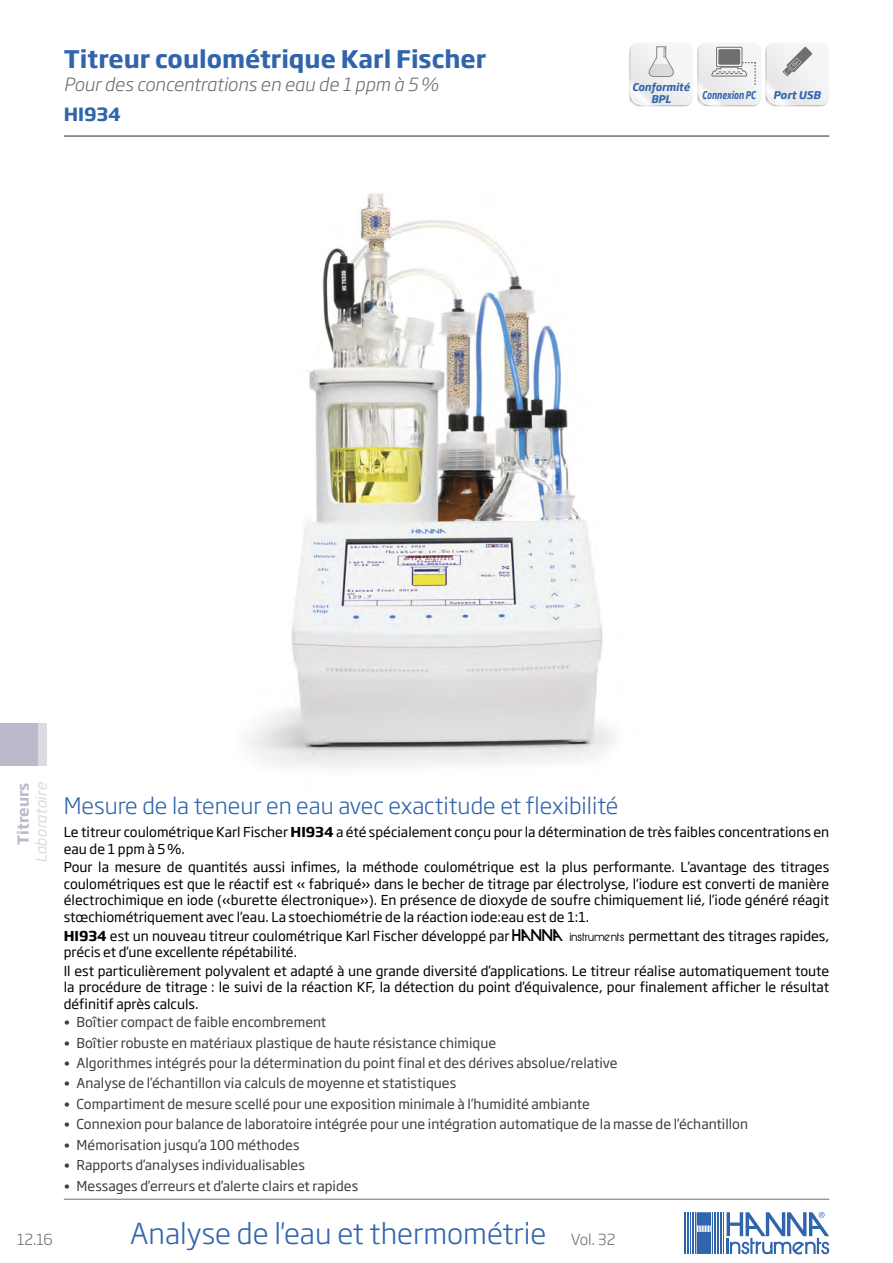
<style>
.page{position:relative;width:893px;height:1263px;background:#fff}
.page>*{position:absolute;margin:0;border:0;box-sizing:border-box;transform-origin:0 0}
.t1{font:300 28.5px "Soho Gothic Pro";color:#3065ac}
.Titre{font:700 24px "Soho Gothic Pro";color:#3065ac}
._15_light{font:300 22.5px "Soho Gothic Pro";color:#3065ac}
.Titre_description{font:italic 300 18px "Soho Gothic Pro";color:#6f6f6e}
.Référence{font:700 18px "Soho Gothic Pro";color:#3065ac}
.t2{font:italic 15px "Soho Gothic Pro";letter-spacing:-.005em;color:#dcdbe4}
.t3{font:700 15px "Soho Gothic Pro";color:#bbbaca}
.t4{font:300 15px "Soho Gothic Pro";color:#6f6f6e}
.Texte{font:13.5px/16.5px "Soho Gothic Pro";color:#000}
.t5{font:13.5px "Soho Gothic Pro";color:#3f3e3e}
.t6{font:italic 700 10.5px/12.6px "Soho Gothic Pro";color:#3065ac;text-align:center;scale:.95 1}
.t7{font:italic 700 10.5px "Soho Gothic Pro";color:#3065ac;scale:.73 1}
.t8{font:italic 700 10.5px "Soho Gothic Pro";color:#3065ac}
.s1{font-weight:700}
.s2{font-family:"Hanna"}
.s3{font-size:12px}
.s4{font-size:15px;color:#6f6f6e}
</style>
<div class="page">
<img style="left:248px;top:193px;width:367px;height:575px">
<hr style="left:64px;top:135px;width:765px;height:2px;background:#6f6f6e">
<hr style="left:64px;top:1199px;width:765px;height:1px;background:#6f6f6e">
<hr style="left:723px;top:1212px;width:1px;height:42px;background:#3065ac">
<hr style="left:722px;top:1212px;width:1px;height:42px;background:#3065ac">
<hr style="left:720px;top:1212px;width:1px;height:42px;background:#3065ac">
<hr style="left:718px;top:1212px;width:1px;height:42px;background:#3065ac">
<hr style="left:717px;top:1212px;width:1px;height:42px;background:#3065ac">
<hr style="left:715px;top:1212px;width:1px;height:42px;background:#3065ac">
<hr style="left:714px;top:1212px;width:1px;height:42px;background:#3065ac">
<hr style="left:712px;top:1212px;width:1px;height:42px;background:#3065ac">
<hr style="left:695px;top:1212px;width:1px;height:42px;background:#3065ac">
<hr style="left:693px;top:1212px;width:1px;height:42px;background:#3065ac">
<hr style="left:692px;top:1212px;width:1px;height:42px;background:#3065ac">
<hr style="left:690px;top:1212px;width:1px;height:42px;background:#3065ac">
<hr style="left:689px;top:1212px;width:1px;height:42px;background:#3065ac">
<hr style="left:687px;top:1212px;width:1px;height:42px;background:#3065ac">
<hr style="left:686px;top:1212px;width:1px;height:42px;background:#3065ac">
<hr style="left:684px;top:1212px;width:1px;height:42px;background:#3065ac">
<svg style="left:696px;top:1212px;width:15px;height:42px"></svg>
<svg style="left:727px;top:1212px;width:102px;height:42px"></svg>
<div style="left:0;top:723px;width:38px;height:42px;background:#bbbaca"></div>
<div style="left:38px;top:723px;width:9px;height:42px;background:#dcdbe4"></div>
<svg style="left:629px;top:43px;width:200px;height:63px"></svg>
<p class="Titre" style="left:64px;top:40px;width:424px">Titreur coulométrique Karl Fischer</p>
<p class="Titre_description" style="left:64px;top:71px;width:376px">Pour des concentrations en eau de 1 ppm à 5%</p>
<p class="Référence" style="left:64px;top:100px;width:59px">HI934</p>
<p class="t6" style="left:632px;top:80px;width:62px">Conformité<br>BPL</p>
<p class="t7" style="left:702px;top:87px;width:75px">Connexion PC</p>
<p class="t8" style="left:773px;top:87px;width:49px">Port USB</p>
<p class="t3" style="left:11px;top:845px;width:64px;rotate:-90deg">Titreurs</p>
<p class="t2" style="left:30px;top:863px;width:82px;rotate:-90deg">Laboratoire</p>
<p class="_15_light" style="left:64px;top:789px;width:556px">Mesure de la teneur en eau avec exactitude et flexibilité</p>
<p class="Texte" style="left:64px;top:823px;width:767px">Le titreur coulométrique Karl Fischer <span class="s1">HI934</span> a été spécialement conçu pour la détermination de très faibles concentrations en eau de 1 ppm à 5%.</p>
<p class="Texte" style="left:64px;top:858px;width:767px;text-align:justify">Pour la mesure de quantités aussi infimes, la méthode coulométrique est la plus performante. L’avantage des titrages coulométriques est que le réactif est « fabriqué» dans le becher de titrage par électrolyse, l‘iodure est converti de manière électrochimique en iode («burette électronique»). En présence de dioxyde de soufre chimiquement lié, l’iode généré réagit stœchiométriquement avec l‘eau. La stoechiométrie de la réaction iode:eau est de 1:1.</p>
<p class="Texte" style="left:64px;top:927px;width:767px"><span class="s1">HI934</span> est un nouveau titreur coulométrique Karl Fischer développé par <span class="s2">HANNA instruments</span> permettant des titrages rapides, précis et d’une excellente répétabilité.</p>
<p class="Texte" style="left:64px;top:962px;width:767px;text-align:justify">Il est particulièrement polyvalent et adapté à une grande diversité d’applications. Le titreur réalise automatiquement toute la procédure de titrage : le suivi de la réaction KF, la détection du point d’équivalence, pour finalement afficher le résultat définitif après calculs.</p>
<p class="t5" style="left:64px;top:1012px;width:264px"><span class="s3">•</span> Boîtier compact de faible encombrement</p>
<p class="t5" style="left:64px;top:1032px;width:434px"><span class="s3">•</span> Boîtier robuste en matériaux plastique de haute résistance chimique</p>
<p class="t5" style="left:64px;top:1052px;width:555px"><span class="s3">•</span> Algorithmes intégrés pour la détermination du point final et des dérives absolue/relative</p>
<p class="t5" style="left:64px;top:1073px;width:394px"><span class="s3">•</span> Analyse de l’échantillon via calculs de moyenne et statistiques</p>
<p class="t5" style="left:64px;top:1093px;width:528px"><span class="s3">•</span> Compartiment de mesure scellé pour une exposition minimale à l’humidité ambiante</p>
<p class="t5" style="left:64px;top:1114px;width:686px"><span class="s3">•</span> Connexion pour balance de laboratoire intégrée pour une intégration automatique de la masse de l’échantillon</p>
<p class="t5" style="left:64px;top:1134px;width:237px"><span class="s3">•</span> Mémorisation jusqu’a 100 méthodes</p>
<p class="t5" style="left:64px;top:1155px;width:243px"><span class="s3">•</span> Rapports d’analyses individualisables</p>
<p class="t5" style="left:64px;top:1175px;width:296px"><span class="s3">•</span> Messages d’erreurs et d’alerte clairs et rapides</p>
<p class="t4" style="left:17px;top:1228px;width:37px">12.16</p>
<h1 class="t1" style="left:130px;top:1211px;width:487px">Analyse de l'eau et thermométrie <span class="s4">Vol. 32</span></h1>
</div>
